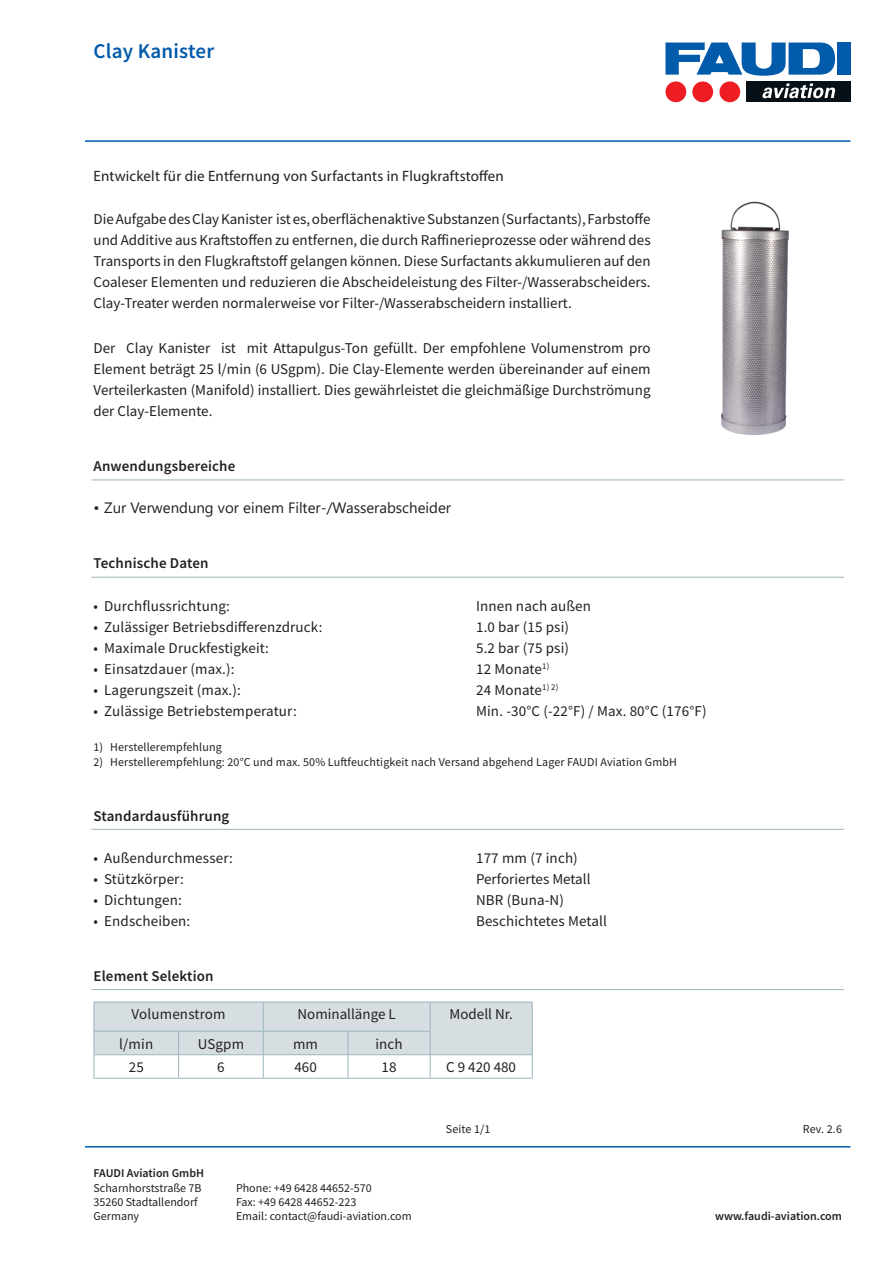
<style>
.page{position:relative;width:893px;height:1263px;background:#fff}
.page>*{position:absolute;margin:0;border:0;box-sizing:border-box;transform-origin:0 0}
.t1{font:600 21px "Source Sans Pro";letter-spacing:.01em;color:#015aaa}
.Bodytext_Einzug_1_4{font:15px/21px "Source Sans Pro";letter-spacing:.01em;color:#231f20;text-align:justify}
.Features_Headline{font:600 15px "Source Sans Pro";letter-spacing:.01em;color:#231f20}
.Bodytext_Headline{font:15px "Myriad Pro";letter-spacing:.01em;color:#231f20}
.Tabelle_Text_Mitte_B{font:15px "Source Sans Pro";color:#231f20}
.t2{font:15px "Segoe UI";color:#231f20}
.t3{font:12px/14.4px "Source Sans Pro";color:#231f20}
.t4{font:600 12px "Source Sans Pro";color:#231f20}
</style>
<div class="page">
<hr style="left:85px;top:1146px;width:765px;height:1px;background:#015aaa">
<hr style="left:85px;top:140px;width:765px;height:2px;background:#015aaa">
<div style="left:719px;top:81px;width:21px;height:21px;background:#ee1d23;border-radius:50%"></div>
<div style="left:837px;top:43px;width:13px;height:32px;background:#015aaa"></div>
<svg style="left:665px;top:43px;width:170px;height:33px"></svg>
<div style="left:692px;top:81px;width:21px;height:21px;background:#ee1d23;border-radius:50%"></div>
<div style="left:665px;top:81px;width:21px;height:21px;background:#ee1d23;border-radius:50%"></div>
<div style="left:746px;top:81px;width:104px;height:21px;background:#071017"></div>
<svg style="left:762px;top:83px;width:73px;height:15px"></svg>
<hr style="left:94px;top:1078px;width:85px;height:1px;background:#9bb4bd">
<hr style="left:179px;top:1078px;width:84px;height:1px;background:#9bb4bd">
<hr style="left:263px;top:1078px;width:85px;height:1px;background:#9bb4bd">
<hr style="left:348px;top:1078px;width:82px;height:1px;background:#9bb4bd">
<hr style="left:430px;top:1078px;width:103px;height:1px;background:#9bb4bd">
<svg style="left:94px;top:1002px;width:439px;height:76px"></svg>
<hr style="left:94px;top:1054px;width:85px;height:1px;background:#9bb4bd">
<hr style="left:179px;top:1054px;width:84px;height:1px;background:#9bb4bd">
<hr style="left:263px;top:1054px;width:85px;height:1px;background:#9bb4bd">
<hr style="left:348px;top:1054px;width:82px;height:1px;background:#9bb4bd">
<hr style="left:430px;top:1054px;width:103px;height:1px;background:#9bb4bd">
<img style="left:721px;top:201px;width:68px;height:234px">
<hr style="left:91px;top:480px;width:753px;height:1px;background:#9bb4bd">
<hr style="left:91px;top:577px;width:753px;height:1px;background:#9bb4bd">
<hr style="left:91px;top:829px;width:753px;height:1px;background:#9bb4bd">
<hr style="left:91px;top:989px;width:753px;height:1px;background:#9bb4bd">
<h1 class="t1" style="left:94px;top:38px;width:122px">Clay Kanister</h1>
<p class="Bodytext_Headline" style="left:94px;top:167px;width:412px">Entwickelt für die Entfernung von Surfactants in Flugkraftstoffen</p>
<p class="Bodytext_Einzug_1_4" style="left:94px;top:208px;width:559px">Die Aufgabe des Clay Kanister ist es, oberflächenaktive Substanzen (Surfactants), Farbstoffe und Additive aus Kraftstoffen zu entfernen, die durch Raffinerieprozesse oder während des Transports in den Flugkraftstoff gelangen können. Diese Surfactants akkumulieren auf den Coaleser Elementen und reduzieren die Abscheideleistung des Filter-/Wasserabscheiders.<br>Clay-Treater werden normalerweise vor Filter-/Wasserabscheidern installiert.</p>
<p class="Bodytext_Einzug_1_4" style="left:94px;top:338px;width:559px">Der Clay Kanister ist mit Attapulgus-Ton gefüllt. Der empfohlene Volumenstrom pro Element beträgt 25 l/min (6 USgpm). Die Clay-Elemente werden übereinander auf einem Verteilerkasten (Manifold) installiert. Dies gewährleistet die gleichmäßige Durchströmung der Clay-Elemente.</p>
<p class="Features_Headline" style="left:94px;top:456px;width:143px">Anwendungsbereiche</p>
<p class="t2" style="left:94px;top:494px;width:359px">• Zur Verwendung vor einem Filter-/Wasserabscheider</p>
<p class="Features_Headline" style="left:94px;top:554px;width:117px">Technische Daten</p>
<p class="Bodytext_Einzug_1_4" style="left:94px;top:595px;width:138px">• Durchflussrichtung:</p>
<p class="Bodytext_Einzug_1_4" style="left:476px;top:595px;width:117px">Innen nach außen</p>
<p class="Bodytext_Einzug_1_4" style="left:94px;top:616px;width:230px">• Zulässiger Betriebsdifferenzdruck:</p>
<p class="Bodytext_Einzug_1_4" style="left:476px;top:616px;width:95px">1.0 bar (15 psi)</p>
<p class="Bodytext_Einzug_1_4" style="left:94px;top:637px;width:177px">• Maximale Druckfestigkeit:</p>
<p class="Bodytext_Einzug_1_4" style="left:476px;top:637px;width:95px">5.2 bar (75 psi)</p>
<p class="Bodytext_Einzug_1_4" style="left:94px;top:658px;width:143px">• Einsatzdauer (max.):</p>
<p class="Bodytext_Einzug_1_4" style="left:476px;top:658px;width:75px">12 Monate<sup>1)</sup></p>
<p class="Bodytext_Einzug_1_4" style="left:94px;top:679px;width:149px">• Lagerungszeit (max.):</p>
<p class="Bodytext_Einzug_1_4" style="left:476px;top:679px;width:84px">24 Monate<sup>1)</sup> <sup>2)</sup></p>
<p class="Bodytext_Einzug_1_4" style="left:94px;top:700px;width:205px">• Zulässige Betriebstemperatur:</p>
<p class="Bodytext_Einzug_1_4" style="left:476px;top:700px;width:232px">Min. -30°C (-22°F) / Max. 80°C (176°F)</p>
<p class="t3" style="left:94px;top:740px;width:130px">1) Herstellerempfehlung</p>
<p class="t3" style="left:94px;top:754px;width:585px">2) Herstellerempfehlung: 20°C und max. 50% Luftfeuchtigkeit nach Versand abgehend Lager FAUDI Aviation GmbH</p>
<p class="Features_Headline" style="left:94px;top:806px;width:137px">Standardausführung</p>
<p class="Bodytext_Einzug_1_4" style="left:94px;top:847px;width:141px">• Außendurchmesser:</p>
<p class="Bodytext_Einzug_1_4" style="left:476px;top:847px;width:103px">177 mm (7 inch)</p>
<p class="Bodytext_Einzug_1_4" style="left:94px;top:868px;width:92px">• Stützkörper:</p>
<p class="Bodytext_Einzug_1_4" style="left:476px;top:868px;width:116px">Perforiertes Metall</p>
<p class="Bodytext_Einzug_1_4" style="left:94px;top:889px;width:90px">• Dichtungen:</p>
<p class="Bodytext_Einzug_1_4" style="left:476px;top:889px;width:89px">NBR (Buna-N)</p>
<p class="Bodytext_Einzug_1_4" style="left:94px;top:910px;width:98px">• Endscheiben:</p>
<p class="Bodytext_Einzug_1_4" style="left:476px;top:910px;width:132px">Beschichtetes Metall</p>
<p class="Features_Headline" style="left:94px;top:966px;width:122px">Element Selektion</p>
<p class="Tabelle_Text_Mitte_B" style="left:132px;top:1005px;width:96px">Volumenstrom</p>
<p class="Tabelle_Text_Mitte_B" style="left:298px;top:1005px;width:100px">Nominallänge L</p>
<p class="Tabelle_Text_Mitte_B" style="left:450px;top:1005px;width:65px">Modell Nr.</p>
<p class="Tabelle_Text_Mitte_B" style="left:119px;top:1034px;width:36px">l/min</p>
<p class="Tabelle_Text_Mitte_B" style="left:198px;top:1034px;width:48px">USgpm</p>
<p class="Tabelle_Text_Mitte_B" style="left:293px;top:1034px;width:26px">mm</p>
<p class="Tabelle_Text_Mitte_B" style="left:376px;top:1034px;width:28px">inch</p>
<p class="Bodytext_Einzug_1_4" style="left:129px;top:1056px;width:17px">25</p>
<p class="Bodytext_Einzug_1_4" style="left:217px;top:1056px;width:9px">6</p>
<p class="Bodytext_Einzug_1_4" style="left:294px;top:1056px;width:24px">460</p>
<p class="Bodytext_Einzug_1_4" style="left:382px;top:1056px;width:16px">18</p>
<p class="Bodytext_Einzug_1_4" style="left:446px;top:1056px;width:71px">C 9 420 480</p>
<p class="t4" style="left:94px;top:1165px;width:112px">FAUDI Aviation GmbH</p>
<p class="t3" style="left:94px;top:1180px;width:110px">Scharnhorststraße 7B<br>35260 Stadtallendorf<br>Germany</p>
<p class="t3" style="left:236px;top:1180px;width:177px">Phone: +49 6428 44652-570<br>Fax: +49 6428 44652-223<br>Email: contact@faudi-aviation.com</p>
<p class="t3" style="left:446px;top:1122px;width:46px">Seite 1/1</p>
<p class="t3" style="left:803px;top:1122px;width:41px">Rev. 2.6</p>
<p class="t4" style="left:715px;top:1208px;width:128px">www.faudi-aviation.com</p>
</div>
